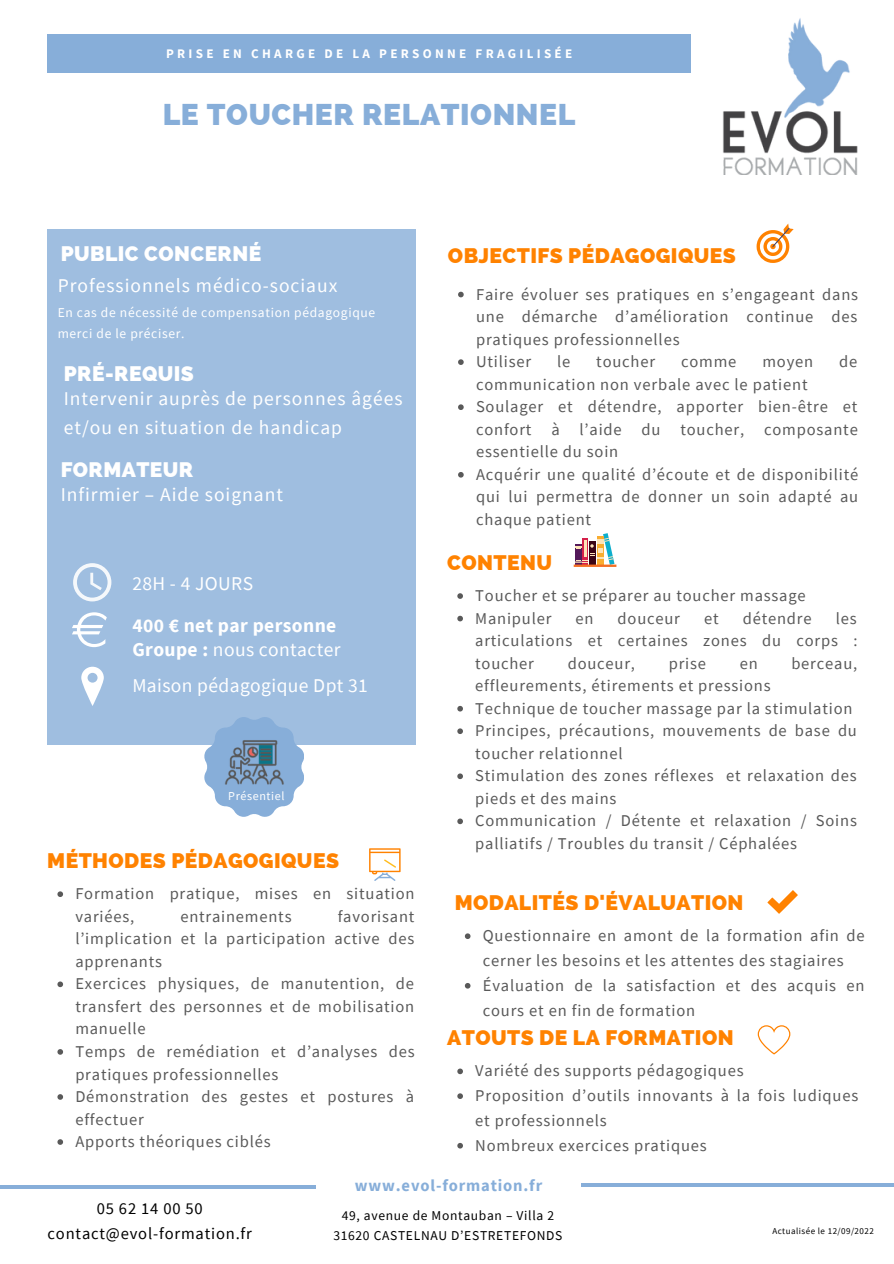
<style>
.page{position:relative;width:894px;height:1264px;background:#fff}
.page>*{position:absolute;margin:0;border:0;box-sizing:border-box;transform-origin:0 0}
.t1{font:800 30px "Raleway";letter-spacing:.02em;color:#87aed9}
.t2{font:800 21px "Raleway";letter-spacing:.02em;color:#ff8200}
.t3{font:800 21px "Raleway";letter-spacing:.02em;color:#fff}
.t4{font:19.5px/29.2px "Source Sans Pro";letter-spacing:.05em;color:#fff}
.t5{font:700 19.5px/24.8px "Source Sans Pro";letter-spacing:.02em;color:#fff}
.t6{font:19.5px "Source Sans Pro";letter-spacing:.02em;color:#fff}
.t7{font:16.5px/22.5px "Source Sans Pro";letter-spacing:.05em;color:#595959}
.t8{font:16.5px/24.8px "Source Sans Pro";letter-spacing:.05em;color:#000;text-align:center}
.t9{font:700 16.5px "Source Sans Pro";letter-spacing:.05em;color:#87aed9}
.t10{font:13.5px/20.2px "Source Sans Pro";letter-spacing:.05em;color:#fff}
.t11{font:13.5px/20.2px "Source Sans Pro";letter-spacing:.05em;color:#000;text-align:center}
.t12{font:700 13.05px "Source Sans Pro";letter-spacing:.25em;color:#fff}
.t13{font:12px "Source Sans Pro";letter-spacing:.05em;color:#fff}
.t14{font:9px "Source Sans Pro";letter-spacing:.05em;color:#000}
.s1{font-weight:400}
</style>
<div class="page">
<svg style="left:0;top:1185px;width:315px;height:3px"></svg>
<hr style="left:580px;top:1183px;width:313px;height:3px;background:#87aed9">
<div style="left:47px;top:229px;width:368px;height:515px;background:#9fbee0"></div>
<svg style="left:73px;top:563px;width:38px;height:38px"></svg>
<svg style="left:457px;top:593px;width:6px;height:6px"></svg>
<svg style="left:457px;top:615px;width:6px;height:6px"></svg>
<svg style="left:457px;top:706px;width:6px;height:5px"></svg>
<svg style="left:457px;top:728px;width:6px;height:6px"></svg>
<svg style="left:457px;top:773px;width:6px;height:6px"></svg>
<svg style="left:457px;top:818px;width:6px;height:6px"></svg>
<svg style="left:756px;top:223px;width:37px;height:40px"></svg>
<svg style="left:767px;top:890px;width:30px;height:23px"></svg>
<svg style="left:575px;top:533px;width:39px;height:31px"></svg>
<hr style="left:573px;top:564px;width:43px;height:3px;background:#f47025">
<svg style="left:72px;top:612px;width:35px;height:35px"></svg>
<svg style="left:57px;top:891px;width:6px;height:6px"></svg>
<svg style="left:57px;top:981px;width:6px;height:6px"></svg>
<svg style="left:57px;top:1049px;width:6px;height:5px"></svg>
<svg style="left:57px;top:1094px;width:6px;height:5px"></svg>
<svg style="left:57px;top:1139px;width:6px;height:5px"></svg>
<svg style="left:369px;top:848px;width:31px;height:33px"></svg>
<svg style="left:81px;top:666px;width:23px;height:40px"></svg>
<svg style="left:464px;top:933px;width:6px;height:6px"></svg>
<svg style="left:464px;top:983px;width:6px;height:5px"></svg>
<svg style="left:204px;top:717px;width:100px;height:99px"></svg>
<img style="left:215px;top:723px;width:78px;height:78px">
<svg style="left:458px;top:292px;width:5px;height:5px"></svg>
<svg style="left:458px;top:359px;width:5px;height:6px"></svg>
<svg style="left:458px;top:404px;width:5px;height:6px"></svg>
<svg style="left:458px;top:472px;width:5px;height:5px"></svg>
<div style="left:47px;top:34px;width:643px;height:38px;background:#87aed9"></div>
<img style="left:723px;top:18px;width:135px;height:157px">
<svg style="left:757px;top:1025px;width:33px;height:29px"></svg>
<svg style="left:457px;top:1068px;width:6px;height:6px"></svg>
<svg style="left:457px;top:1093px;width:6px;height:5px"></svg>
<svg style="left:457px;top:1143px;width:6px;height:5px"></svg>
<p class="t12" style="left:166px;top:45px;width:407px">PRISE EN CHARGE DE LA PERSONNE FRAGILISÉE</p>
<h1 class="t1" style="left:163px;top:97px;width:414px">LE TOUCHER RELATIONNEL</h1>
<p class="t3" style="left:61px;top:241px;width:202px">PUBLIC CONCERNÉ</p>
<p class="t2" style="left:448px;top:243px;width:289px">OBJECTIFS PÉDAGOGIQUES</p>
<p class="t7" style="left:476px;top:282px;width:383px">Faire évoluer ses pratiques en s’engageant dans une démarche d’amélioration continue des pratiques professionnelles<br>Utiliser</p>
<p class="t4" style="left:58px;top:270px;width:281px">Professionnels médico-sociaux</p>
<p class="t10" style="left:58px;top:302px;width:319px">En cas de nécessité de compensation pédagogique merci de le préciser.</p>
<p class="t7" style="left:557px;top:350px;width:15px">le</p>
<p class="t7" style="left:596px;top:350px;width:60px">toucher</p>
<p class="t7" style="left:681px;top:350px;width:57px">comme</p>
<p class="t7" style="left:762px;top:350px;width:52px">moyen</p>
<p class="t7" style="left:838px;top:350px;width:20px">de</p>
<p class="t7" style="left:476px;top:372px;width:384px">communication non verbale avec le patient Soulager et détendre, apporter bien-être et confort à l’aide du toucher, composante essentielle du soin<br>Acquérir une qualité d’écoute et de disponibilité qui lui permettra de donner un soin adapté au chaque patient</p>
<p class="t3" style="left:64px;top:361px;width:131px">PRÉ-REQUIS</p>
<p class="t4" style="left:64px;top:383px;width:340px">Intervenir auprès de personnes âgées et/ou en situation de handicap</p>
<p class="t3" style="left:61px;top:457px;width:134px">FORMATEUR</p>
<p class="t4" style="left:61px;top:479px;width:224px">Infirmier – Aide soignant</p>
<p class="t6" style="left:132px;top:570px;width:122px">28H - 4 JOURS</p>
<p class="t5" style="left:132px;top:612px;width:210px">400 € net par personne<br>Groupe : <span class="s1">nous contacter</span></p>
<p class="t6" style="left:132px;top:673px;width:237px">Maison pédagogique Dpt 31</p>
<p class="t13" style="left:228px;top:788px;width:58px">Présentiel</p>
<p class="t2" style="left:47px;top:848px;width:293px">MÉTHODES PÉDAGOGIQUES</p>
<p class="t7" style="left:75px;top:882px;width:340px">Formation pratique, mises en situation variées,</p>
<p class="t7" style="left:75px;top:904px;width:341px;text-indent:262px">favorisant l’implication et la participation active des apprenants<br>Exercices physiques, de manutention, de transfert des personnes et de mobilisation manuelle<br>Temps de remédiation et d’analyses des pratiques professionnelles<br>Démonstration des gestes et postures à effectuer<br>Apports théoriques ciblés</p>
<p class="t7" style="left:180px;top:904px;width:113px">entrainements</p>
<p class="t2" style="left:447px;top:550px;width:106px">CONTENU</p>
<p class="t7" style="left:475px;top:584px;width:332px">Toucher et se préparer au toucher massage<br>Manipuler</p>
<p class="t7" style="left:575px;top:606px;width:20px">en</p>
<p class="t7" style="left:617px;top:606px;width:64px">douceur</p>
<p class="t7" style="left:704px;top:606px;width:16px">et</p>
<p class="t7" style="left:742px;top:606px;width:70px">détendre</p>
<p class="t7" style="left:475px;top:606px;width:383px;text-align:justify;text-indent:360px">les articulations et certaines zones du corps : toucher</p>
<p class="t7" style="left:567px;top:651px;width:69px">douceur,</p>
<p class="t7" style="left:668px;top:651px;width:39px">prise</p>
<p class="t7" style="left:739px;top:651px;width:20px">en</p>
<p class="t7" style="left:791px;top:651px;width:67px">berceau,</p>
<p class="t7" style="left:475px;top:674px;width:383px">effleurements, étirements et pressions<br>Technique de toucher massage par la stimulation Principes, précautions, mouvements de base du toucher relationnel<br>Stimulation des zones réflexes et relaxation des pieds et des mains<br>Communication / Détente et relaxation / Soins palliatifs / Troubles du transit / Céphalées</p>
<p class="t2" style="left:454px;top:890px;width:290px">MODALITÉS D'ÉVALUATION</p>
<p class="t7" style="left:482px;top:923px;width:383px;line-height:24.8px">Questionnaire en amont de la formation afin de cerner les besoins et les attentes des stagiaires Évaluation de la satisfaction et des acquis en cours et en fin de formation</p>
<p class="t2" style="left:447px;top:1025px;width:288px">ATOUTS DE LA FORMATION</p>
<p class="t7" style="left:475px;top:1058px;width:384px;line-height:24.8px">Variété des supports pédagogiques<br>Proposition d’outils innovants à la fois ludiques et professionnels<br>Nombreux exercices pratiques</p>
<p class="t8" style="left:48px;top:1196px;width:206px">05 62 14 00 50 contact@evol-formation.fr</p>
<p class="t9" style="left:355px;top:1174px;width:189px">www.evol-formation.fr</p>
<p class="t11" style="left:333px;top:1204px;width:230px">49, avenue de Montauban – Villa 2<br>31620 CASTELNAU D’ESTRETEFONDS</p>
<p class="t14" style="left:772px;top:1224px;width:103px">Actualisée le 12/09/2022</p>
</div>
